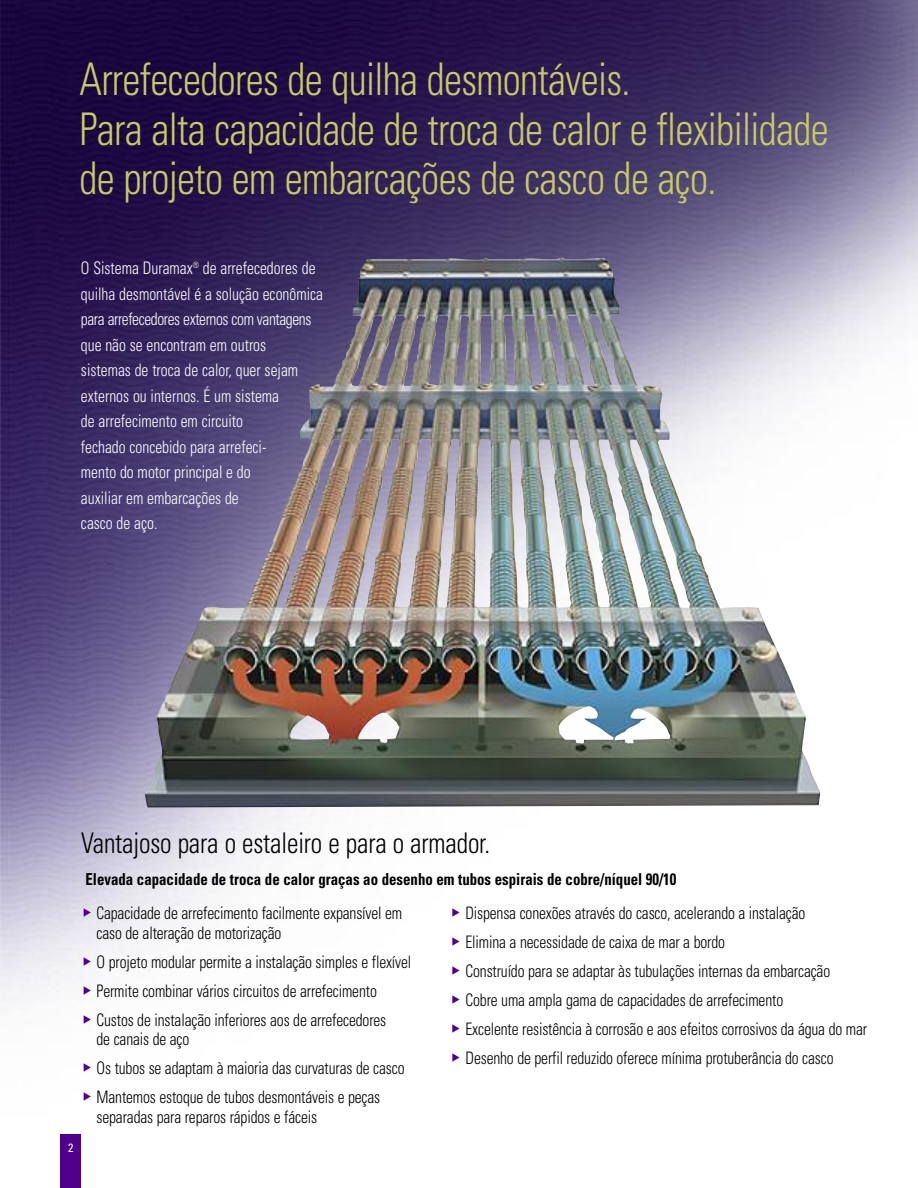
<style>
.page{position:relative;width:918px;height:1188px;background:#fff}
.page>*{position:absolute;margin:0;border:0;box-sizing:border-box;transform-origin:0 0}
.t1{font:300 condensed 45px/49.5px "Univers";letter-spacing:-.015em;color:#c8c966;scale:.9 1}
.t2{font:300 condensed 28.5px "Univers";letter-spacing:-.005em;color:#000;scale:.9 1}
.t3{font:300 condensed 17.25px/29px "Univers";letter-spacing:-.01em;color:#000;scale:.9 1}
.t4{font:300 condensed 17.25px/25.5px "Univers";color:#fff;scale:.9 1}
.t5{font:700 condensed 16.5px "Univers";color:#000;scale:.9 1}
.t6{font:condensed 12px "Univers";color:#fff}
</style>
<div class="page">
<img style="left:0;top:0;width:918px;height:1188px">
<div style="left:61px;top:1134px;width:20px;height:54px;background:#50008b"></div>
<img style="left:145px;top:257px;width:675px;height:551px">
<svg style="left:84px;top:909px;width:7px;height:8px"></svg>
<svg style="left:84px;top:957px;width:7px;height:37px"></svg>
<svg style="left:84px;top:1015px;width:7px;height:8px"></svg>
<svg style="left:84px;top:1064px;width:7px;height:37px"></svg>
<svg style="left:452px;top:909px;width:8px;height:37px"></svg>
<svg style="left:452px;top:967px;width:8px;height:37px"></svg>
<svg style="left:452px;top:1025px;width:8px;height:37px"></svg>
<h1 class="t1" style="left:79px;top:59px;width:834px">Arrefecedores de quilha desmontáveis.<br>Para alta capacidade de troca de calor e flexibilidade de projeto em embarcações de casco de aço.</h1>
<p class="t4" style="left:81px;top:257px;width:271px">O Sistema Duramax<sup>®</sup> de arrefecedores de quilha desmontável é a solução econômica para arrefecedores externos com vantagens que não se encontram em outros<br>sistemas de troca de calor, quer sejam externos ou internos. É um sistema<br>de arrefecimento em circuito<br>fechado concebido para arrefeci-<br>mento do motor principal e do<br>auxiliar em embarcações de<br>casco de aço.</p>
<h2 class="t2" style="left:81px;top:832px;width:456px">Vantajoso para o estaleiro e para o armador.</h2>
<p class="t6" style="left:68px;top:1143px;width:7px">2</p>
<p class="t5" style="left:85px;top:873px;width:658px">Elevada capacidade de troca de calor graças ao desenho em tubos espirais de cobre/níquel 90/10</p>
<p class="t3" style="left:97px;top:905px;width:341px;line-height:19.5px">Capacidade de arrefecimento facilmente expansível em caso de alteração de motorização</p>
<p class="t3" style="left:97px;top:949px;width:351px">O projeto modular permite a instalação simples e flexível<br>Permite combinar vários circuitos de arrefecimento<br>Custos de instalação inferiores aos de arrefecedores</p>
<p class="t3" style="left:97px;top:1026px;width:344px">de canais de aço<br>Os tubos se adaptam à maioria das curvaturas de casco<br>Mantemos estoque de tubos desmontáveis e peças</p>
<p class="t3" style="left:97px;top:1104px;width:247px">separadas para reparos rápidos e fáceis</p>
<p class="t3" style="left:465px;top:900px;width:448px">Dispensa conexões através do casco, acelerando a instalação<br>Elimina a necessidade de caixa de mar a bordo<br>Construído para se adaptar às tubulações internas da embarcação<br>Cobre uma ampla gama de capacidades de arrefecimento<br>Excelente resistência à corrosão e aos efeitos corrosivos da água do mar Desenho de perfil reduzido oferece mínima protuberância do casco</p>
</div>
